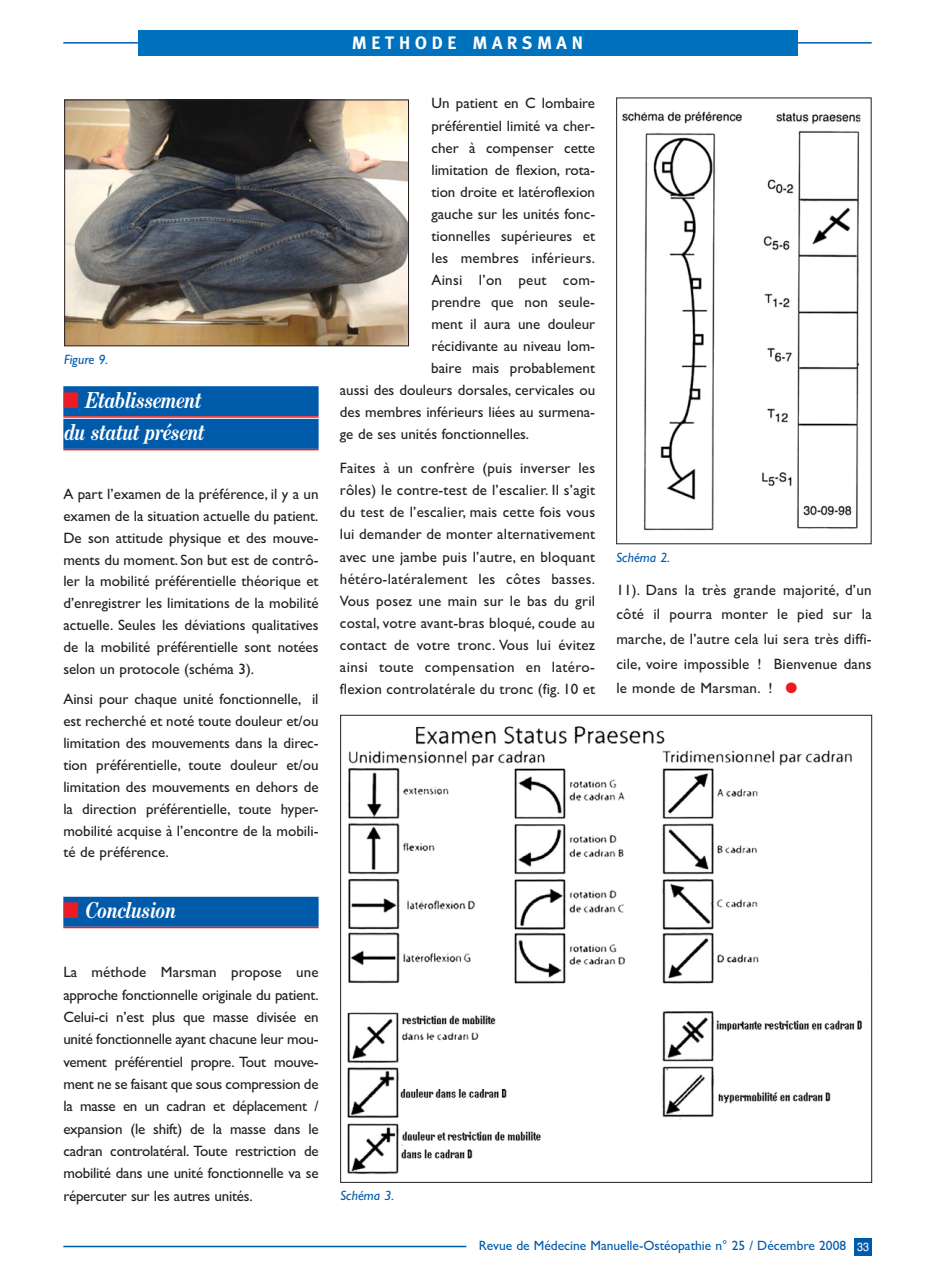
<style>
.page{position:relative;width:936px;height:1276px;background:#fff}
.page>*{position:absolute;margin:0;border:0;box-sizing:border-box;transform-origin:0 0}
.t1{font:italic 700 22.5px/32.5px "Century ATFBQ";color:#fff;scale:.9 1}
.t2{font:700 18px "Meta";letter-spacing:.265em;color:#fff}
.t3{font:15px/21.9px "Gill Sans";color:#231f20;text-align:justify}
.t4{font:15px "Gill Sans";letter-spacing:.02em;color:#231f20}
.t5{font:13.5px "Gill Sans";color:#005aaa}
.t6{font:italic 13.5px "Gill Sans";color:#005aaa}
.s1{color:#ed1c24}
</style>
<div class="page">
<div style="left:854px;top:1238px;width:17px;height:17px;background:#005aaa"></div>
<hr style="left:63px;top:1245px;width:403px;height:2px;background:#005aaa">
<hr style="left:63px;top:42px;width:808px;height:2px;background:#005aaa">
<div style="left:138px;top:30px;width:659px;height:26px;background:#0071bc"></div>
<div style="left:63px;top:386px;width:255px;height:30px;background:#005aaa"></div>
<hr style="left:63px;top:416px;width:255px;height:2px;background:#ed1c24">
<div style="left:63px;top:419px;width:255px;height:30px;background:#005aaa"></div>
<hr style="left:63px;top:449px;width:255px;height:1px;background:#ed1c24">
<div style="left:63px;top:896px;width:255px;height:30px;background:#005aaa"></div>
<hr style="left:63px;top:926px;width:255px;height:2px;background:#ed1c24">
<img style="left:622px;top:111px;width:239px;height:420px">
<div style="left:616px;top:98px;width:255px;height:446px;border:1px solid #231f20"></div>
<img style="left:347px;top:726px;width:515px;height:448px">
<img style="left:66px;top:102px;width:341px;height:242px">
<div style="left:64px;top:100px;width:345px;height:246px;border:1px solid #231f20"></div>
<p class="t6" style="left:64px;top:355px;width:46px">Figure 9.</p>
<h1 class="t1" style="left:63px;top:386px;width:157px"><span class="s1">■</span> Etablissement du statut présent</h1>
<p class="t3" style="left:63px;top:484px;width:257px">A part l’examen de la préférence, il y a un examen de la situation actuelle du patient.<br>De son attitude physique et des mouve&shy;ments du moment. Son but est de contrô&shy;ler la mobilité préférentielle théorique et d’enregistrer les limitations de la mobilité actuelle. Seules les déviations qualitatives de la mobilité préférentielle sont notées selon un protocole (schéma 3).</p>
<p class="t3" style="left:63px;top:690px;width:257px">Ainsi pour chaque unité fonctionnelle, il est recherché et noté toute douleur et/ou limitation des mouvements dans la direc&shy;tion préférentielle, toute douleur et/ou limitation des mouvements en dehors de la direction préférentielle, toute hyper&shy;mobilité acquise à l’encontre de la mobili&shy;té de préférence.</p>
<h1 class="t1" style="left:63px;top:896px;width:126px"><span class="s1">■</span> Conclusion</h1>
<p class="t3" style="left:63px;top:962px;width:257px;line-height:22.4px">La méthode Marsman propose une approche fonctionnelle originale du patient.<br>Celui-ci n’est plus que masse divisée en unité fonctionnelle ayant chacune leur mou&shy;vement préférentiel propre. Tout mouve&shy;ment ne se faisant que sous compression de la masse en un cadran et déplacement / expansion (le shift) de la masse dans le cadran controlatéral. Toute restriction de mobilité dans une unité fonctionnelle va se répercuter sur les autres unités.</p>
<p class="t2" style="left:352px;top:34px;width:232px">METHODE MARSMAN</p>
<p class="t2" style="left:449px;top:34px;width:38px">???</p>
<p class="t3" style="left:431px;top:94px;width:165px">Un patient en C lombaire</p>
<p class="t3" style="left:431px;top:116px;width:165px">préférentiel limité va cher-</p>
<p class="t3" style="left:431px;top:138px;width:165px">cher à compenser cette</p>
<p class="t3" style="left:431px;top:160px;width:165px">limitation de flexion, rota-</p>
<p class="t3" style="left:431px;top:182px;width:165px">tion droite et latéroflexion</p>
<p class="t3" style="left:431px;top:204px;width:165px">gauche sur les unités fonc-</p>
<p class="t3" style="left:431px;top:226px;width:165px">tionnelles supérieures et</p>
<p class="t4" style="left:431px;top:253px;width:165px">les membres inférieurs.</p>
<p class="t4" style="left:431px;top:275px;width:165px">Ainsi l’on peut com-</p>
<p class="t3" style="left:431px;top:293px;width:165px">prendre que non seule-</p>
<p class="t3" style="left:431px;top:315px;width:165px">ment il aura une douleur</p>
<p class="t3" style="left:431px;top:337px;width:165px">récidivante au niveau lom-</p>
<p class="t3" style="left:431px;top:359px;width:165px">baire mais probablement</p>
<p class="t3" style="left:340px;top:381px;width:257px">aussi des douleurs dorsales, cervicales ou</p>
<p class="t3" style="left:340px;top:403px;width:257px">des membres inférieurs liées au surmena-</p>
<p class="t3" style="left:340px;top:425px;width:191px">ge de ses unités fonctionnelles.</p>
<p class="t3" style="left:340px;top:459px;width:257px">Faites à un confrère (puis inverser les rôles) le contre-test de l’escalier. Il s’agit du test de l’escalier, mais cette fois vous lui demander de monter alternativement avec une jambe puis l’autre, en bloquant hétéro-latéralement les côtes basses.<br>Vous posez une main sur le bas du gril costal, votre avant-bras bloqué, coude au contact de votre tronc. Vous lui évitez ainsi toute compensation en latéro&shy;flexion controlatérale du tronc (fig. 10 et</p>
<p class="t6" style="left:616px;top:553px;width:56px">Schéma 2.</p>
<p class="t3" style="left:616px;top:579px;width:257px;line-height:24.8px">11). Dans la très grande majorité, d’un côté il pourra monter le pied sur la marche, de l’autre cela lui sera très diffi&shy;cile, voire impossible ! Bienvenue dans le monde de Marsman. ! <span class="s1">●</span></p>
<p class="t6" style="left:340px;top:1191px;width:56px">Schéma 3.</p>
<p class="t5" style="left:478px;top:1240px;width:392px">Revue de Médecine Manuelle-Ostéopathie n° 25 / Décembre 2008 <sub>33</sub></p>
</div>
